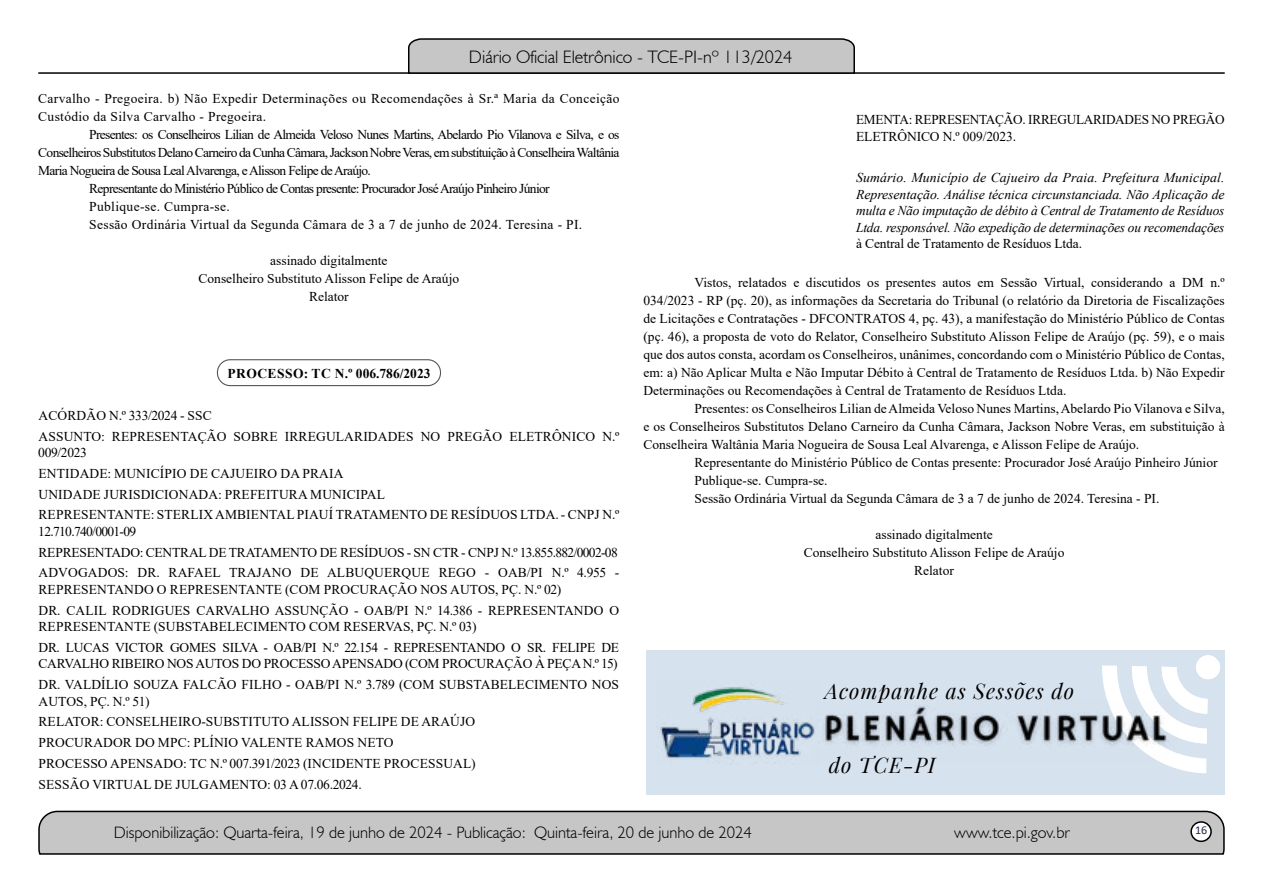
<style>
.page{position:relative;width:1263px;height:893px;background:#fff}
.page>*{position:absolute;margin:0;border:0;box-sizing:border-box;transform-origin:0 0}
.t1{font:italic 21.15px "Playfair Display";letter-spacing:.05em;color:#000}
.t2{font:300 18px "Humanist 521 BT";color:#000}
.t3{font:300 16.5px "Humanist 521 BT";color:#000}
.t4{font:13.5px/18px "Times New Roman";color:#000}
.t5{font:13.5px "Times New Roman";letter-spacing:-.05em;color:#000}
.t6{font:italic 13.5px/16.5px "Times New Roman";letter-spacing:-.015em;color:#000;text-align:justify}
.t7{font:13.5px/18px "Times New Roman";letter-spacing:.025em;color:#000}
.t8{font:13.5px/16.5px "Times New Roman";letter-spacing:-.02em;color:#000}
.t9{font:700 13.5px "Times New Roman";letter-spacing:.035em;color:#000}
.t10{font:12px "Calibri";color:#212d4c}
</style>
<div class="page">
<svg style="left:38px;top:810px;width:1187px;height:45px;background:#b9b9b9"></svg>
<div style="left:1191px;top:822px;width:20px;height:19px;background:#fff;border-radius:50%"></div>
<div style="left:1190px;top:821px;width:22px;height:21px;border:2px solid #000;border-radius:50%"></div>
<hr style="left:38px;top:72px;width:1187px;height:2px;background:#000">
<svg style="left:407px;top:38px;width:449px;height:36px;background:#b4b4b4"></svg>
<div style="left:647px;top:650px;width:578px;height:145px;background:#d7e2ef"></div>
<svg style="left:1102px;top:655px;width:118px;height:118px"></svg>
<img style="left:660px;top:683px;width:155px;height:80px">
<img style="left:824px;top:700px;width:353px;height:62px">
<div style="left:217px;top:359px;width:224px;height:27px;border:1px solid #575756;border-radius:13px"></div>
<h2 class="t2" style="left:469px;top:46px;width:325px">Diário Oficial Eletrônico - TCE-PI-nº 113/2024</h2>
<p class="t7" style="left:38px;top:89px;width:583px">Carvalho - Pregoeira. b) Não Expedir Determinações ou Recomendações à Sr.ª Maria da Conceição<br>Custódio da Silva Carvalho - Pregoeira.</p>
<p class="t5" style="left:89px;top:125px;width:532px">Presentes: os Conselheiros Lilian de Almeida Veloso Nunes Martins, Abelardo Pio Vilanova e Silva, e os</p>
<p class="t5" style="left:38px;top:143px;width:583px">Conselheiros Substitutos Delano Carneiro da Cunha Câmara, Jackson Nobre Veras, em substituição à Conselheira Waltânia</p>
<p class="t5" style="left:38px;top:161px;width:334px">Maria Nogueira de Sousa Leal Alvarenga, e Alisson Felipe de Araújo.</p>
<p class="t5" style="left:89px;top:179px;width:462px">Representante do Ministério Público de Contas presente: Procurador José Araújo Pinheiro Júnior</p>
<p class="t7" style="left:89px;top:197px;width:142px">Publique-se. Cumpra-se.</p>
<p class="t7" style="left:89px;top:215px;width:494px">Sessão Ordinária Virtual da Segunda Câmara de 3 a 7 de junho de 2024. Teresina - PI.</p>
<p class="t4" style="left:199px;top:251px;width:262px;text-align:center">assinado digitalmente<br>Conselheiro Substituto Alisson Felipe de Araújo<br>Relator</p>
<p class="t9" style="left:227px;top:364px;width:205px">PROCESSO: TC N.º 006.786/2023</p>
<p class="t4" style="left:39px;top:405px;width:582px;line-height:20.7px">ACÓRDÃO N.º 333/2024 - SSC<br>ASSUNTO: REPRESENTAÇÃO SOBRE IRREGULARIDADES NO PREGÃO ELETRÔNICO N.º</p>
<p class="t4" style="left:38px;top:442px;width:583px;line-height:20.7px">009/2023<br>ENTIDADE: MUNICÍPIO DE CAJUEIRO DA PRAIA<br>UNIDADE JURISDICIONADA: PREFEITURA MUNICIPAL<br>REPRESENTANTE: STERLIX AMBIENTAL PIAUÍ TRATAMENTO DE RESÍDUOS LTDA. - CNPJ N.º</p>
<p class="t4" style="left:38px;top:521px;width:583px;line-height:20.7px">12.710.740/0001-09<br>REPRESENTADO: CENTRAL DE TRATAMENTO DE RESÍDUOS - SN CTR - CNPJ N.º 13.855.882/0002-08<br>ADVOGADOS: DR. RAFAEL TRAJANO DE ALBUQUERQUE REGO - OAB/PI N.º 4.955 -</p>
<p class="t4" style="left:39px;top:579px;width:582px;line-height:20.7px">REPRESENTANDO O REPRESENTANTE (COM PROCURAÇÃO NOS AUTOS, PÇ. N.º 02)<br>DR. CALIL RODRIGUES CARVALHO ASSUNÇÃO - OAB/PI N.º 14.386 - REPRESENTANDO O</p>
<p class="t4" style="left:39px;top:616px;width:582px;line-height:20.7px">REPRESENTANTE (SUBSTABELECIMENTO COM RESERVAS, PÇ. N.º 03)<br>DR. LUCAS VICTOR GOMES SILVA - OAB/PI N.º 22.154 - REPRESENTANDO O SR. FELIPE DE</p>
<p class="t4" style="left:39px;top:653px;width:582px;line-height:20.7px">CARVALHO RIBEIRO NOS AUTOS DO PROCESSO APENSADO (COM PROCURAÇÃO À PEÇA N.º 15)<br>DR. VALDÍLIO SOUZA FALCÃO FILHO - OAB/PI N.º 3.789 (COM SUBSTABELECIMENTO NOS</p>
<p class="t4" style="left:39px;top:690px;width:439px;line-height:20.7px">AUTOS, PÇ. N.º 51)<br>RELATOR: CONSELHEIRO-SUBSTITUTO ALISSON FELIPE DE ARAÚJO PROCURADOR DO MPC: PLÍNIO VALENTE RAMOS NETO<br>PROCESSO APENSADO: TC N.º 007.391/2023 (INCIDENTE PROCESSUAL)<br>SESSÃO VIRTUAL DE JULGAMENTO: 03 A 07.06.2024.</p>
<p class="t8" style="left:856px;top:111px;width:370px">EMENTA: REPRESENTAÇÃO. IRREGULARIDADES NO PREGÃO<br>ELETRÔNICO N.º 009/2023.</p>
<p class="t6" style="left:856px;top:169px;width:370px">Sumário. Município de Cajueiro da Praia. Prefeitura Municipal.<br>Representação. Análise técnica circunstanciada. Não Aplicação de multa e Não imputação de débito à Central de Tratamento de Resíduos Ltda. responsável. Não expedição de determinações ou recomendações</p>
<p class="t4" style="left:856px;top:234px;width:227px">à Central de Tratamento de Resíduos Ltda.</p>
<p class="t4" style="left:643px;top:273px;width:583px;text-align:justify;text-indent:51px">Vistos, relatados e discutidos os presentes autos em Sessão Virtual, considerando a DM n.º 034/2023 - RP (pç. 20), as informações da Secretaria do Tribunal (o relatório da Diretoria de Fiscalizações de Licitações e Contratações - DFCONTRATOS 4, pç. 43), a manifestação do Ministério Público de Contas (pç. 46), a proposta de voto do Relator, Conselheiro Substituto Alisson Felipe de Araújo (pç. 59), e o mais que dos autos consta, acordam os Conselheiros, unânimes, concordando com o Ministério Público de Contas, em: a) Não Aplicar Multa e Não Imputar Débito à Central de Tratamento de Resíduos Ltda. b) Não Expedir Determinações ou Recomendações à Central de Tratamento de Resíduos Ltda.</p>
<p class="t4" style="left:643px;top:399px;width:583px;text-align:justify;text-indent:51px">Presentes: os Conselheiros Lilian de Almeida Veloso Nunes Martins, Abelardo Pio Vilanova e Silva, e os Conselheiros Substitutos Delano Carneiro da Cunha Câmara, Jackson Nobre Veras, em substituição à Conselheira Waltânia Maria Nogueira de Sousa Leal Alvarenga, e Alisson Felipe de Araújo.</p>
<p class="t4" style="left:694px;top:453px;width:525px">Representante do Ministério Público de Contas presente: Procurador José Araújo Pinheiro Júnior<br>Publique-se. Cumpra-se.<br>Sessão Ordinária Virtual da Segunda Câmara de 3 a 7 de junho de 2024. Teresina - PI.</p>
<p class="t4" style="left:804px;top:525px;width:262px;text-align:center">assinado digitalmente<br>Conselheiro Substituto Alisson Felipe de Araújo<br>Relator</p>
<h1 class="t1" style="left:825px;top:675px;width:251px">Acompanhe as Sessões do</h1>
<h1 class="t1" style="left:829px;top:748px;width:108px">do TCE-PI</h1>
<p class="t3" style="left:114px;top:822px;width:640px">Disponibilização: Quarta-feira, 19 de junho de 2024 - Publicação: Quinta-feira, 20 de junho de 2024</p>
<p class="t3" style="left:954px;top:822px;width:117px">www.tce.pi.gov.br</p>
<p class="t10" style="left:1195px;top:821px;width:14px">16</p>
</div>
